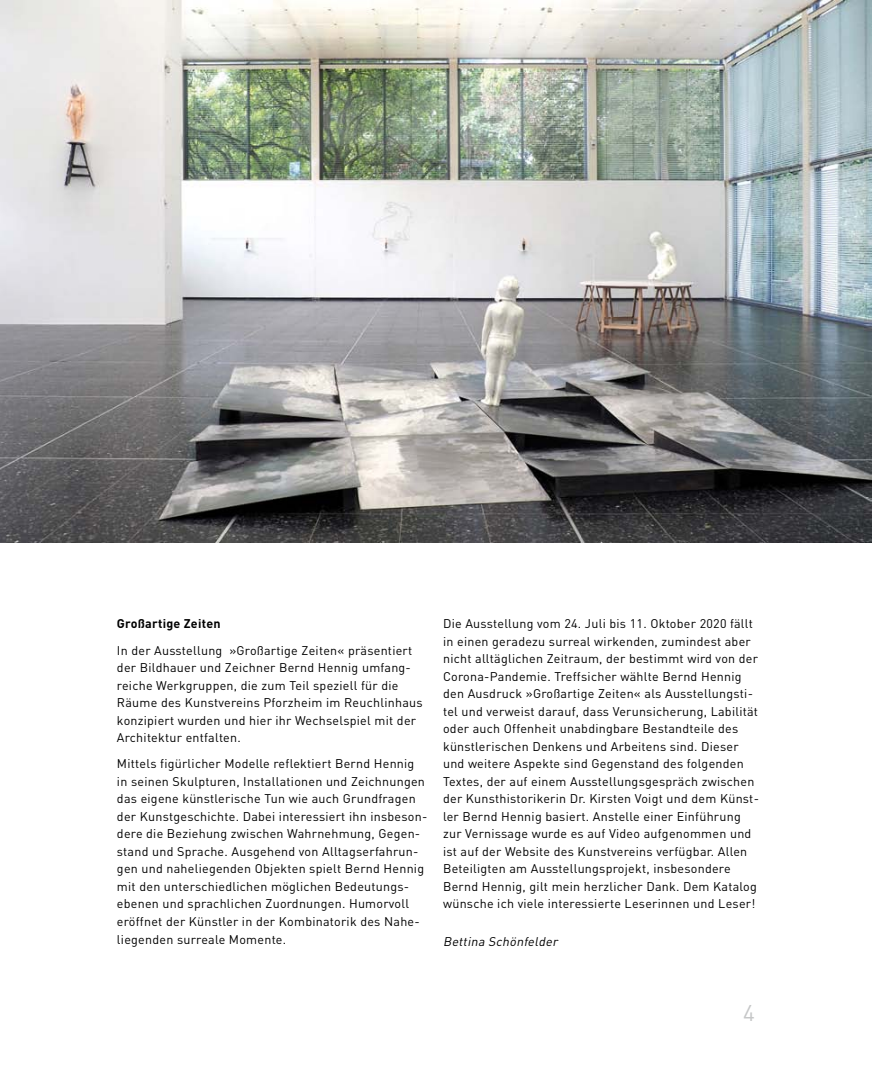
<style>
.page{position:relative;width:872px;height:1085px;background:#fff}
.page>*{position:absolute;margin:0;border:0;box-sizing:border-box;transform-origin:0 0}
.t1{font:22.5px "DIN Pro";color:#c6c7c8}
.t2{font:12.5px/17.5px "DIN Pro";letter-spacing:.02em;color:#000}
.t3{font:italic 12.5px "DIN Pro";color:#000}
.t4{font:700 12.5px "DIN Pro";letter-spacing:.02em;color:#000}
</style>
<div class="page">
<img style="left:0;top:0;width:872px;height:542px">
<p class="t4" style="left:117px;top:615px;width:105px">Großartige Zeiten</p>
<p class="t2" style="left:117px;top:640px;width:307px">In der Ausstellung »Großartige Zeiten« präsentiert der Bildhauer und Zeichner Bernd Hennig umfang&shy;reiche Werkgruppen, die zum Teil speziell für die Räume des Kunstvereins Pforzheim im Reuchlinhaus konzipiert wurden und hier ihr Wechselspiel mit der Architektur entfalten.</p>
<p class="t2" style="left:117px;top:754px;width:312px">Mittels figürlicher Modelle reflektiert Bernd Hennig in seinen Skulpturen, Installationen und Zeichnungen das eigene künstlerische Tun wie auch Grundfragen der Kunstgeschichte. Dabei interessiert ihn insbeson&shy;dere die Beziehung zwischen Wahrnehmung, Gegen&shy;stand und Sprache. Ausgehend von Alltagserfahrun&shy;gen und naheliegenden Objekten spielt Bernd Hennig mit den unterschiedlichen möglichen Bedeutungs&shy;ebenen und sprachlichen Zuordnungen. Humorvoll eröffnet der Künstler in der Kombinatorik des Nahe&shy;liegenden surreale Momente.</p>
<p class="t2" style="left:443px;top:614px;width:317px">Die Ausstellung vom 24. Juli bis 11. Oktober 2020 fällt in einen geradezu surreal wirkenden, zumindest aber nicht alltäglichen Zeitraum, der bestimmt wird von der Corona-Pandemie. Treffsicher wählte Bernd Hennig den Ausdruck »Großartige Zeiten« als Ausstellungsti&shy;tel und verweist darauf, dass Verunsicherung, Labilität oder auch Offenheit unabdingbare Bestandteile des künstlerischen Denkens und Arbeitens sind. Dieser und weitere Aspekte sind Gegenstand des folgenden Textes, der auf einem Ausstellungsgespräch zwischen der Kunsthistorikerin Dr. Kirsten Voigt und dem Künst&shy;ler Bernd Hennig basiert. Anstelle einer Einführung zur Vernissage wurde es auf Video aufgenommen und ist auf der Website des Kunstvereins verfügbar. Allen Beteiligten am Ausstellungsprojekt, insbesondere Bernd Hennig, gilt mein herzlicher Dank. Dem Katalog wünsche ich viele interessierte Leserinnen und Leser!</p>
<p class="t3" style="left:443px;top:932px;width:119px">Bettina Schönfelder</p>
<h1 class="t1" style="left:743px;top:997px;width:13px">4</h1>
</div>
